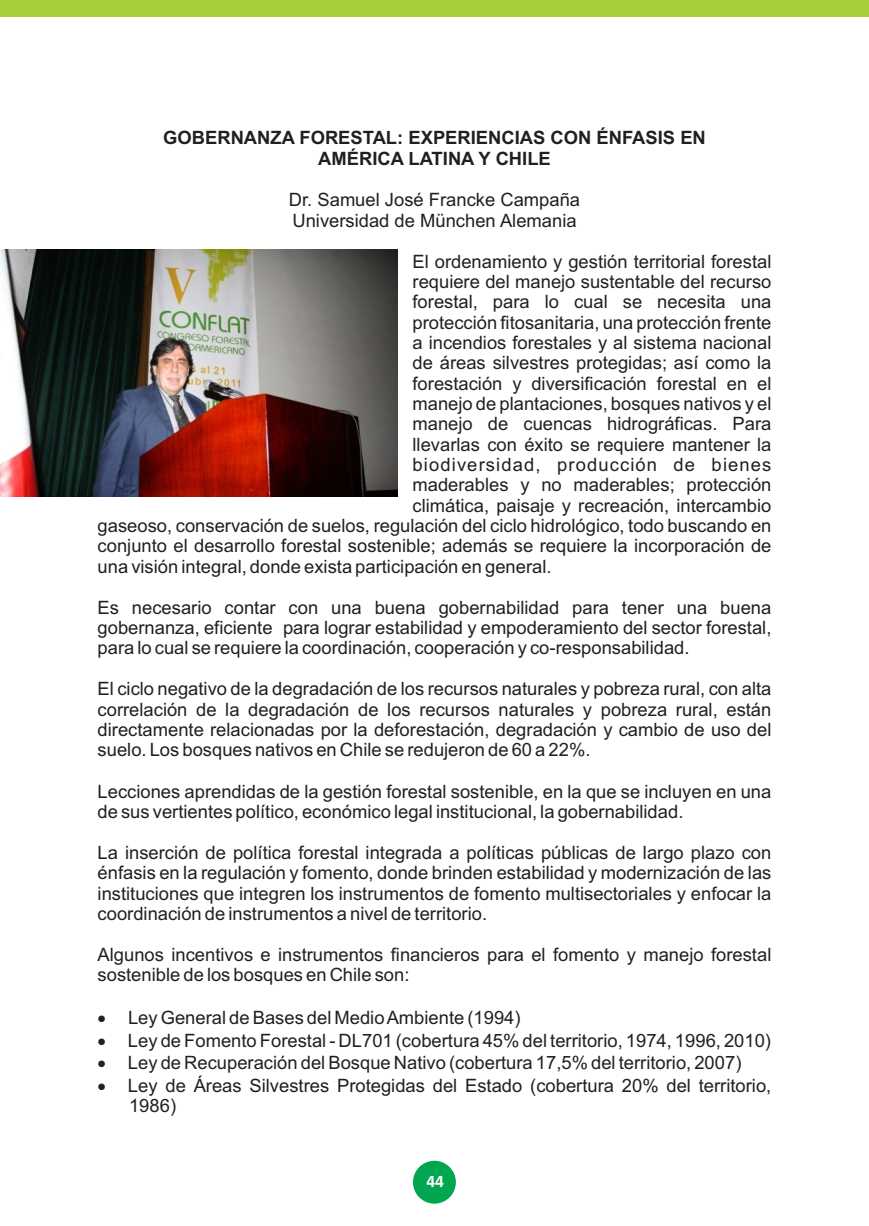
<style>
.page{position:relative;width:869px;height:1226px;background:#fff}
.page>*{position:absolute;margin:0;border:0;box-sizing:border-box;transform-origin:0 0}
.t1{font:18.38px/20.3px "Arial";color:#231f20}
.t2{font:700 18.38px/20.5px "Arial";color:#231f20;text-align:center}
.t3{font:18.38px "Arial";letter-spacing:.06em;color:#231f20}
.t4{font:700 17.5px "Calibri";color:#fff}
</style>
<div class="page">
<img style="left:0;top:250px;width:397px;height:246px">
<div style="left:413px;top:1160px;width:42px;height:43px;background:#00a650;border-radius:50%"></div>
<div style="left:0;top:0;width:868px;height:17px;background:#a6ce39"></div>
<p class="t2" style="left:163px;top:129px;width:544px">GOBERNANZA FORESTAL: EXPERIENCIAS CON ÉNFASIS EN<br>AMÉRICA LATINA Y CHILE</p>
<p class="t1" style="left:289px;top:191px;width:293px">Dr. Samuel José Francke Campaña<br>Universidad de München Alemania</p>
<p class="t1" style="left:412px;top:253px;width:360px">El ordenamiento y gestión territorial forestal</p>
<p class="t1" style="left:412px;top:273px;width:360px">requiere del manejo sustentable del recurso</p>
<p class="t1" style="left:412px;top:293px;width:360px">forestal, para lo cual se necesita una</p>
<p class="t1" style="left:412px;top:314px;width:360px">protección fitosanitaria, una protección frente</p>
<p class="t1" style="left:412px;top:334px;width:360px">a incendios forestales y al sistema nacional</p>
<p class="t1" style="left:412px;top:354px;width:360px">de áreas silvestres protegidas; así como la</p>
<p class="t1" style="left:412px;top:374px;width:360px">forestación y diversificación forestal en el</p>
<p class="t1" style="left:412px;top:395px;width:360px">manejo de plantaciones, bosques nativos y el</p>
<p class="t1" style="left:412px;top:415px;width:360px">manejo de cuencas hidrográficas. Para</p>
<p class="t1" style="left:412px;top:435px;width:360px">llevarlas con éxito se requiere mantener la</p>
<p class="t3" style="left:412px;top:457px;width:360px">biodiversidad, producción de bienes</p>
<p class="t1" style="left:412px;top:476px;width:360px">maderables y no maderables; protección</p>
<p class="t1" style="left:412px;top:496px;width:360px">climática, paisaje y recreación, intercambio</p>
<p class="t1" style="left:98px;top:517px;width:675px">gaseoso, conservación de suelos, regulación del ciclo hidrológico, todo buscando en</p>
<p class="t1" style="left:98px;top:537px;width:675px">conjunto el desarrollo forestal sostenible; además se requiere la incorporación de</p>
<p class="t1" style="left:98px;top:557px;width:455px">una visión integral, donde exista participación en general.</p>
<p class="t1" style="left:98px;top:598px;width:675px;text-align:justify">Es necesario contar con una buena gobernabilidad para tener una buena gobernanza, eficiente para lograr estabilidad y empoderamiento del sector forestal, para lo cual se requiere la coordinación, cooperación y co-responsabilidad.</p>
<p class="t1" style="left:98px;top:680px;width:675px;text-align:justify">El ciclo negativo de la degradación de los recursos naturales y pobreza rural, con alta correlación de la degradación de los recursos naturales y pobreza rural, están directamente relacionadas por la deforestación, degradación y cambio de uso del suelo. Los bosques nativos en Chile se redujeron de 60 a 22%.</p>
<p class="t1" style="left:97px;top:782px;width:675px">Lecciones aprendidas de la gestión forestal sostenible, en la que se incluyen en una de sus vertientes político, económico legal institucional, la gobernabilidad.</p>
<p class="t1" style="left:97px;top:844px;width:675px;text-align:justify">La inserción de política forestal integrada a políticas públicas de largo plazo con énfasis en la regulación y fomento, donde brinden estabilidad y modernización de las instituciones que integren los instrumentos de fomento multisectoriales y enfocar la coordinación de instrumentos a nivel de territorio.</p>
<p class="t1" style="left:97px;top:946px;width:675px">Algunos incentivos e instrumentos financieros para el fomento y manejo forestal sostenible de los bosques en Chile son:</p>
<p class="t1" style="left:97px;top:1009px;width:424px">• Ley General de Bases del Medio Ambiente (1994)</p>
<p class="t1" style="left:97px;top:1031px;width:674px">• Ley de Fomento Forestal - DL701 (cobertura 45% del territorio, 1974, 1996, 2010)</p>
<p class="t1" style="left:97px;top:1054px;width:645px">• Ley de Recuperación del Bosque Nativo (cobertura 17,5% del territorio, 2007)</p>
<p class="t1" style="left:129px;top:1076px;width:643px;text-indent:-31px">• Ley de Áreas Silvestres Protegidas del Estado (cobertura 20% del territorio,<br>1986)</p>
<p class="t4" style="left:426px;top:1173px;width:19px">44</p>
</div>
